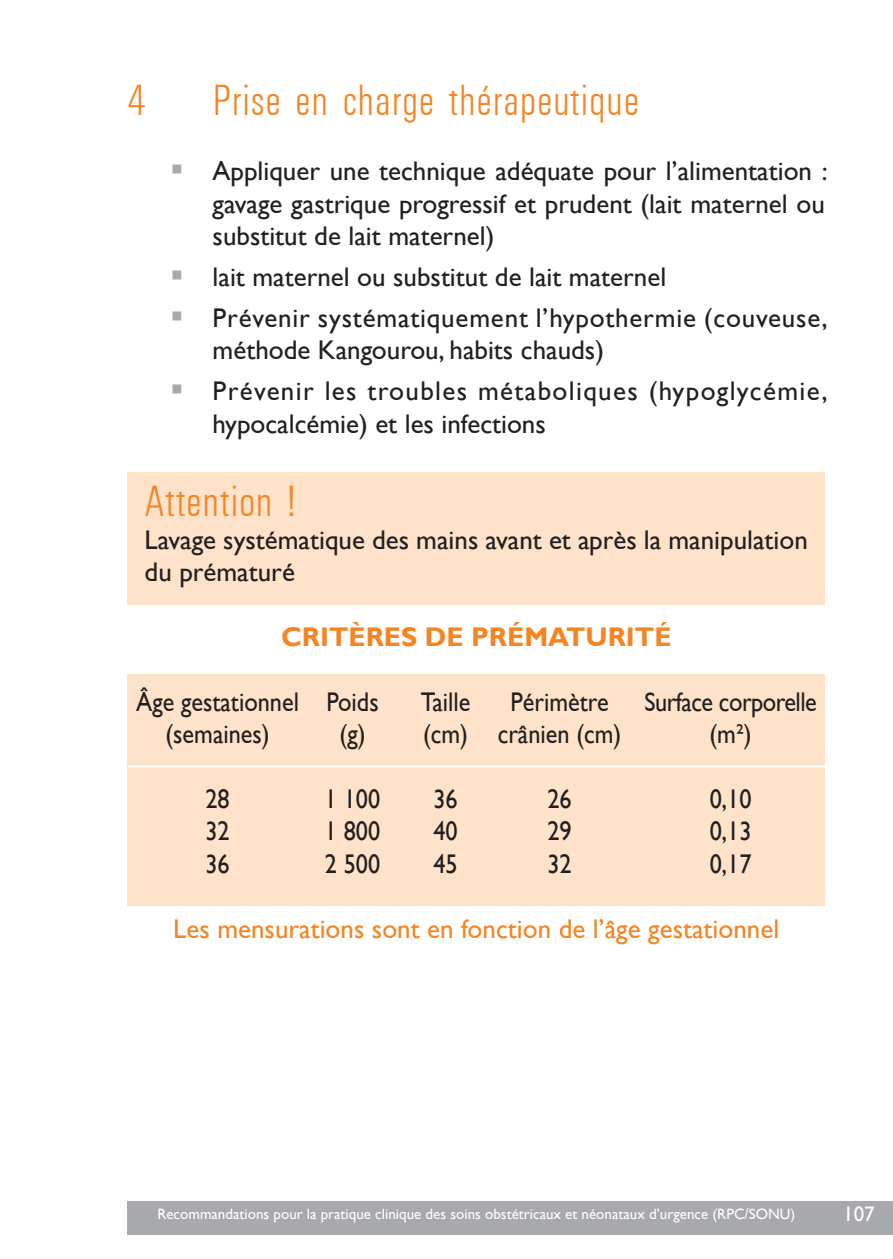
<style>
.page{position:relative;width:893px;height:1259px;background:#fff}
.page>*{position:absolute;margin:0;border:0;box-sizing:border-box;transform-origin:0 0}
.t1{font:45px "Univers Condensed LIGHT";color:#f58422}
.t2{font:27px/32.4px "Gill Sans";color:#231f20;text-align:justify}
.t3{font:27px/32.4px "Gill Sans";color:#231f20;scale:.9 1}
.t4{font:27px/40.8px "Gill Sans";letter-spacing:.03em;color:#231f20}
.t5{font:27px/40.8px "Gill Sans";letter-spacing:.05em;color:#231f20}
.t6{font:27px "Gill Sans";color:#f58422}
.t7{font:700 27px "Gill Sans";color:#f58422}
.t8{font:21px "Gill Sans";color:#fff}
.t9{font:15px "Gill Sans";color:#fff}
</style>
<div class="page">
<div style="left:128px;top:1201px;width:765px;height:33px;background:#a8a9ad"></div>
<div style="left:128px;top:674px;width:697px;height:231px;background:#fee2c9"></div>
<hr style="left:128px;top:765px;width:697px;height:2px;background:#fff">
<div style="left:128px;top:472px;width:697px;height:133px;background:#fee2c9"></div>
<h1 class="t1" style="left:128px;top:77px;width:20px">4</h1>
<h1 class="t1" style="left:213px;top:77px;width:429px">Prise en charge thérapeutique</h1>
<p class="t2" style="left:213px;top:155px;width:616px">Appliquer une technique adéquate pour l’alimentation : gavage gastrique progressif et prudent (lait maternel ou substitut de lait maternel)</p>
<p class="t4" style="left:213px;top:256px;width:617px">lait maternel ou substitut de lait maternel<br>Prévenir systématiquement l’hypothermie (couveuse,</p>
<p class="t5" style="left:213px;top:330px;width:616px">méthode Kangourou, habits chauds)<br>Prévenir les troubles métaboliques (hypoglycémie,</p>
<p class="t2" style="left:213px;top:407px;width:335px">hypocalcémie) et les infections</p>
<h1 class="t1" style="left:145px;top:477px;width:153px">Attention !</h1>
<p class="t2" style="left:145px;top:523px;width:665px">Lavage systématique des mains avant et après la manipulation du prématuré</p>
<p class="t7" style="left:281px;top:621px;width:392px">CRITèRES DE PRÉMATURITÉ</p>
<p class="t3" style="left:165px;top:685px;width:725px;text-indent:-29px">Âge gestationnel Poids Taille Périmètre Surface corporelle (semaines)</p>
<p class="t3" style="left:340px;top:717px;width:315px">(g) (cm) crânien (cm)</p>
<p class="t3" style="left:709px;top:717px;width:48px">(m²)</p>
<p class="t3" style="left:205px;top:782px;width:28px">28</p>
<p class="t3" style="left:325px;top:782px;width:63px">1 100</p>
<p class="t3" style="left:433px;top:782px;width:29px">36</p>
<p class="t3" style="left:547px;top:782px;width:29px">26</p>
<p class="t3" style="left:710px;top:782px;width:48px">0,10</p>
<p class="t3" style="left:205px;top:815px;width:28px">32</p>
<p class="t3" style="left:325px;top:815px;width:63px">1 800</p>
<p class="t3" style="left:433px;top:815px;width:29px">40</p>
<p class="t3" style="left:547px;top:815px;width:29px">29</p>
<p class="t3" style="left:710px;top:815px;width:48px">0,13</p>
<p class="t3" style="left:205px;top:847px;width:28px">36</p>
<p class="t3" style="left:325px;top:847px;width:63px">2 500</p>
<p class="t3" style="left:433px;top:847px;width:29px">45</p>
<p class="t3" style="left:547px;top:847px;width:29px">32</p>
<p class="t3" style="left:710px;top:847px;width:48px">0,17</p>
<p class="t6" style="left:173px;top:912px;width:607px">Les mensurations sont en fonction de l’âge gestationnel</p>
<p class="t9" style="left:157px;top:1205px;width:639px">Recommandations pour la pratique clinique des soins obstétricaux et néonataux d’urgence (RPC/SONU)</p>
<p class="t8" style="left:843px;top:1202px;width:33px">107</p>
</div>
